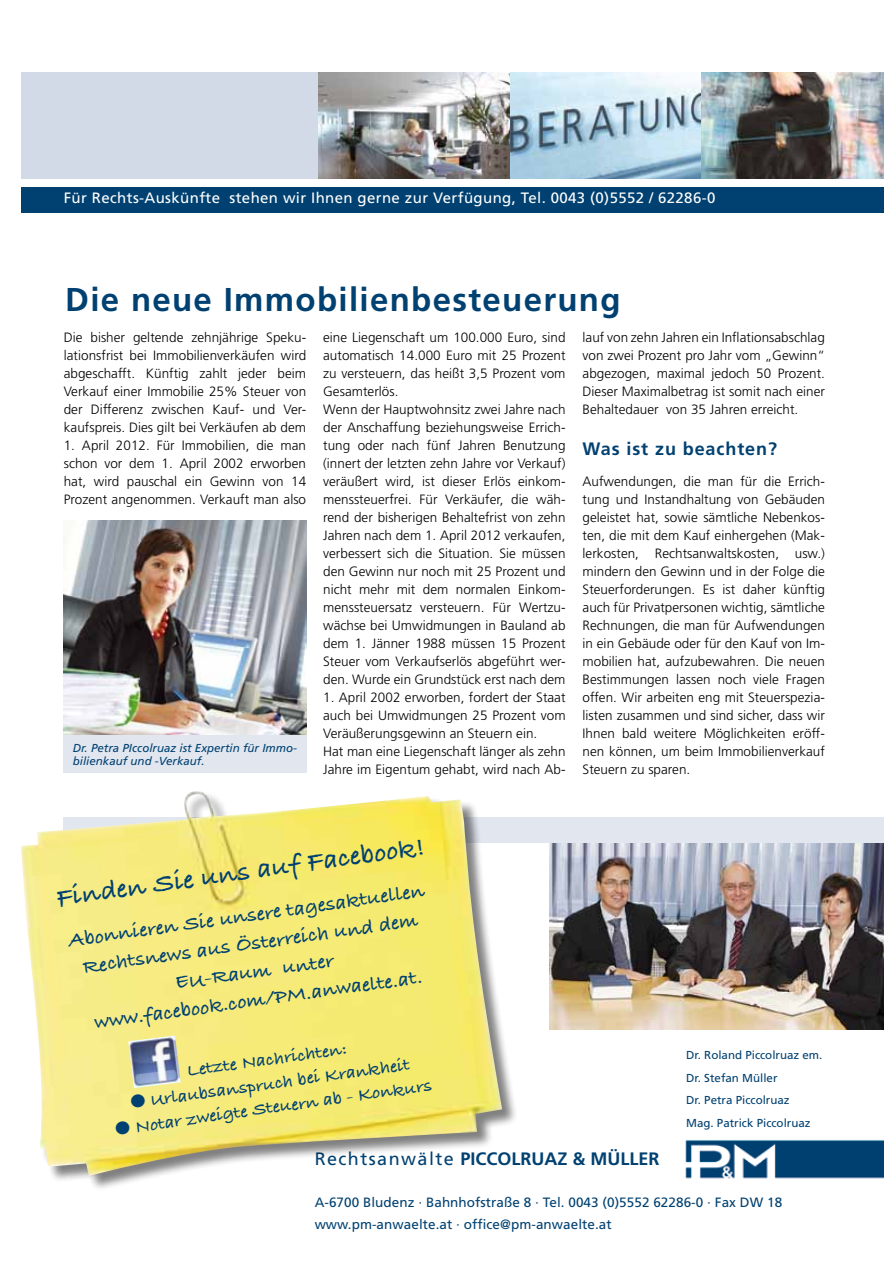
<style>
.page{position:relative;width:893px;height:1263px;background:#fff}
.page>*{position:absolute;margin:0;border:0;box-sizing:border-box;transform-origin:0 0}
.t1{font:700 33px "Frutiger";letter-spacing:.04em;color:#004171}
.t2{font:27px "Bradley Hand ITCTT Bold";color:#004171;scale:1.05 1}
.t3{font:20.55px/28.3px "Bradley Hand ITCTT Bold";color:#004171;text-align:center;scale:1.05 1}
.t4{font:18px "Bradley Hand ITCTT Bold";color:#004171;scale:1.05 1}
.t5{font:700 18px "Frutiger";color:#004171}
.t6{font:700 18px "Frutiger";letter-spacing:.05em;color:#004171}
.t7{font:15px "Frutiger";letter-spacing:.025em;color:#fff}
.t8{font:300 13.5px/18px "Frutiger";color:#000;text-align:justify}
.t9{font:13.5px/22.5px "Frutiger";letter-spacing:.005em;color:#004171}
.t10{font:11.55px/22.5px "Frutiger";color:#004171}
.t11{font:italic 11.55px/13.5px "Frutiger";color:#004171}
.s1{font-weight:400}
</style>
<div class="page">
<img style="left:549px;top:843px;width:335px;height:186px">
<div style="left:63px;top:734px;width:243px;height:39px;background:#e1e6ef"></div>
<img style="left:685px;top:1140px;width:199px;height:39px">
<div style="left:21px;top:72px;width:872px;height:107px;background:#d3dae7"></div>
<div style="left:21px;top:187px;width:872px;height:26px;background:#004171"></div>
<img style="left:319px;top:72px;width:565px;height:107px">
<div style="left:64px;top:817px;width:829px;height:26px;background:#e1e6ef"></div>
<div style="left:884px;top:0;width:9px;height:1263px;background:#fff"></div>
<div style="left:21px;top:791px;width:497px;height:400px;background:#000;opacity:.5"></div>
<img style="left:21px;top:791px;width:481px;height:385px">
<img style="left:128px;top:1035px;width:53px;height:53px">
<img style="left:64px;top:520px;width:242px;height:215px">
<p class="t7" style="left:64px;top:189px;width:653px">Für Rechts-Auskünfte stehen wir Ihnen gerne zur Verfügung, Tel. 0043 (0)5552 / 62286-0</p>
<h1 class="t1" style="left:65px;top:280px;width:557px">Die neue Immobilienbesteuerung</h1>
<p class="t8" style="left:64px;top:328px;width:244px">Die bisher geltende zehnjährige Speku&shy;lationsfrist bei Immobilienverkäufen wird abgeschafft. Künftig zahlt jeder beim Verkauf einer Immobilie 25% Steuer von der Differenz zwischen Kauf- und Ver&shy;kaufspreis. Dies gilt bei Verkäufen ab dem</p>
<p class="t8" style="left:64px;top:436px;width:244px">1. April 2012. Für Immobilien, die man schon vor dem 1. April 2002 erworben hat, wird pauschal ein Gewinn von 14<br>Prozent angenommen. Verkauft man also</p>
<p class="t11" style="left:73px;top:741px;width:226px">Dr. Petra PIccolruaz ist Expertin für Immo&shy;bilienkauf und -Verkauf.</p>
<p class="t8" style="left:323px;top:328px;width:244px;text-align:left">eine Liegenschaft um 100.000 Euro, sind automatisch 14.000 Euro mit 25 Prozent zu versteuern, das heißt 3,5 Prozent vom Gesamterlös.<br>Wenn der Hauptwohnsitz zwei Jahre nach der Anschaffung beziehungsweise Errich&shy;tung oder nach fünf Jahren Benutzung (innert der letzten zehn Jahre vor Verkauf) veräußert wird, ist dieser Erlös einkom&shy;menssteuerfrei. Für Verkäufer, die wäh&shy;rend der bisherigen Behaltefrist von zehn Jahren nach dem 1. April 2012 verkaufen, verbessert sich die Situation. Sie müssen den Gewinn nur noch mit 25 Prozent und nicht mehr mit dem normalen Einkom&shy;menssteuersatz versteuern. Für Wertzu&shy;wächse bei Umwidmungen in Bauland ab dem 1. Jänner 1988 müssen 15 Prozent Steuer vom Verkaufserlös abgeführt wer&shy;den. Wurde ein Grundstück erst nach dem</p>
<p class="t8" style="left:323px;top:688px;width:244px;text-align:left">1. April 2002 erworben, fordert der Staat auch bei Umwidmungen 25 Prozent vom Veräußerungsgewinn an Steuern ein.<br>Hat man eine Liegenschaft länger als zehn Jahre im Eigentum gehabt, wird nach Ab-</p>
<p class="t8" style="left:583px;top:328px;width:244px">lauf von zehn Jahren ein Inflationsabschlag von zwei Prozent pro Jahr vom „Gewinn“ abgezogen, maximal jedoch 50 Prozent.<br>Dieser Maximalbetrag ist somit nach einer Behaltedauer von 35 Jahren erreicht.</p>
<h3 class="t6" style="left:583px;top:438px;width:196px">Was ist zu beachten?</h3>
<p class="t8" style="left:583px;top:472px;width:244px">Aufwendungen, die man für die Errich&shy;tung und Instandhaltung von Gebäuden geleistet hat, sowie sämtliche Nebenkos&shy;ten, die mit dem Kauf einhergehen (Mak&shy;lerkosten, Rechtsanwaltskosten, usw.) mindern den Gewinn und in der Folge die Steuerforderungen. Es ist daher künftig auch für Privatpersonen wichtig, sämtliche Rechnungen, die man für Aufwendungen in ein Gebäude oder für den Kauf von Im&shy;mobilien hat, aufzubewahren. Die neuen Bestimmungen lassen noch viele Fragen offen. Wir arbeiten eng mit Steuerspezia&shy;listen zusammen und sind sicher, dass wir Ihnen bald weitere Möglichkeiten eröff&shy;nen können, um beim Immobilienverkauf Steuern zu sparen.</p>
<h2 class="t2" style="left:55px;top:883px;width:355px;rotate:-8deg">Finden Sie uns auf Facebook!</h2>
<h3 class="t3" style="left:67px;top:927px;width:344px;rotate:-8deg">Abonnieren Sie unsere tagesaktuellen<br>Rechtsnews aus Österreich und dem<br>EU-Raum unter www.facebook.com/PM.anwaelte.at.</h3>
<h3 class="t4" style="left:186px;top:1061px;width:155px;rotate:-8deg">Letzte Nachrichten:</h3>
<h3 class="t4" style="left:129px;top:1093px;width:270px;rotate:-8deg">● Urlaubsanspruch bei Krankheit</h3>
<h3 class="t4" style="left:114px;top:1119px;width:306px;rotate:-8deg">● Notar zweigte Steuern ab - Konkurs</h3>
<p class="t10" style="left:686px;top:1044px;width:138px">Dr. Roland Piccolruaz em.<br>Dr. Stefan Müller<br>Dr. Petra Piccolruaz<br>Mag. Patrick Piccolruaz</p>
<h3 class="t5" style="left:315px;top:1148px;width:346px"><span class="s1">Rechtsanwälte</span> PICCOLRUAZ &amp; MÜLLER</h3>
<p class="t9" style="left:315px;top:1190px;width:469px">A-6700 Bludenz · Bahnhofstraße 8 · Tel. 0043 (0)5552 62286-0 · Fax DW 18 www.pm-anwaelte.at · office@pm-anwaelte.at</p>
</div>
